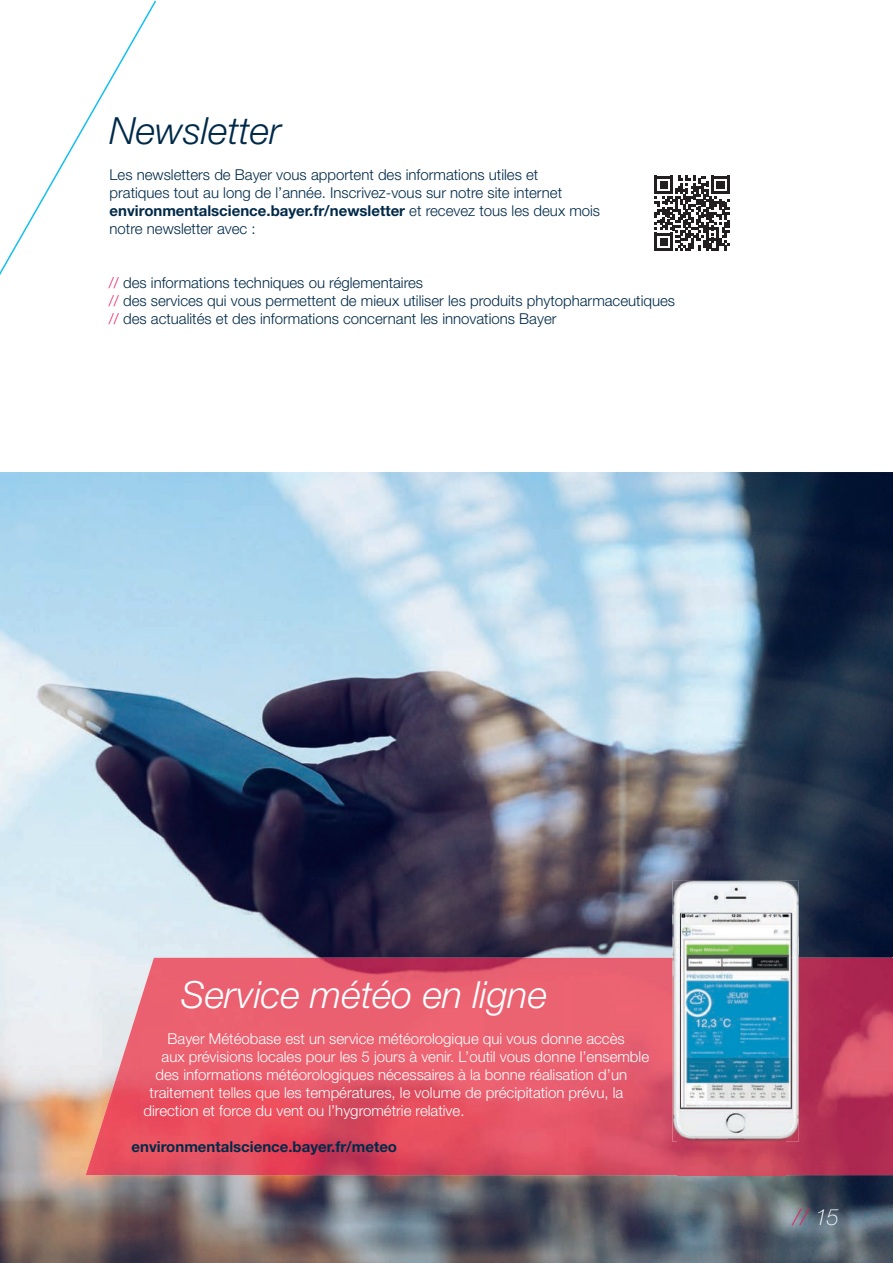
<style>
.page{position:relative;width:893px;height:1263px;background:#fff}
.page>*{position:absolute;margin:0;border:0;box-sizing:border-box;transform-origin:0 0}
.t1{font:italic 300 37.5px "Helvetica Neue LT Std";color:#fff}
.t2{font:italic 300 37.5px "Helvetica Neue LT Std";color:#002a49}
.t3{font:italic 100 22.5px "Helvetica Neue LT Std";color:#ed1255}
.t4{font:300 15px/18px "Helvetica Neue LT Std";color:#002a49}
.t5{font:300 15px "Helvetica Neue LT Std";color:#fff}
.t6{font:700 15px "Helvetica Neue LT Std";color:#002a49}
.s1{font-weight:700}
.s2{color:#ed1255}
.s3{color:#fff}
</style>
<div class="page">
<img style="left:158px;top:472px;width:735px;height:791px">
<img style="left:158px;top:958px;width:520px;height:217px">
<img style="left:786px;top:958px;width:107px;height:217px">
<img style="left:678px;top:1142px;width:108px;height:33px">
<svg style="left:0;top:0;width:158px;height:1263px"></svg>
<img style="left:672px;top:881px;width:127px;height:261px">
<img style="left:681px;top:913px;width:110px;height:195px">
<svg style="left:654px;top:176px;width:75px;height:75px"></svg>
<h1 class="t2" style="left:110px;top:108px;width:173px">Newsletter</h1>
<p class="t4" style="left:110px;top:165px;width:492px">Les newsletters de Bayer vous apportent des informations utiles et pratiques tout au long de l’année. Inscrivez-vous sur notre site internet <span class="s1">environmentalscience.bayer.fr/newsletter</span> et recevez tous les deux mois notre newsletter avec :</p>
<p class="t4" style="left:109px;top:273px;width:568px"><span class="s2">//</span> des informations techniques ou réglementaires<br><span class="s2">//</span> des services qui vous permettent de mieux utiliser les produits phytopharmaceutiques <span class="s2">//</span> des actualités et des informations concernant les innovations Bayer</p>
<h1 class="t1" style="left:181px;top:972px;width:368px">Service météo en ligne</h1>
<p class="t5" style="left:168px;top:1029px;width:459px">Bayer Météobase est un service météorologique qui vous donne accès</p>
<p class="t5" style="left:162px;top:1047px;width:489px">aux prévisions locales pour les 5 jours à venir. L’outil vous donne l’ensemble</p>
<p class="t5" style="left:156px;top:1065px;width:473px">des informations météorologiques nécessaires à la bonne réalisation d’un</p>
<p class="t5" style="left:150px;top:1083px;width:475px">traitement telles que les températures, le volume de précipitation prévu, la</p>
<p class="t5" style="left:144px;top:1101px;width:322px">direction et force du vent ou l’hygrométrie relative.</p>
<p class="t6" style="left:132px;top:1137px;width:267px">environmentalscience.bayer.fr/meteo</p>
<h2 class="t3" style="left:793px;top:1204px;width:47px">// <span class="s3">15</span></h2>
</div>
